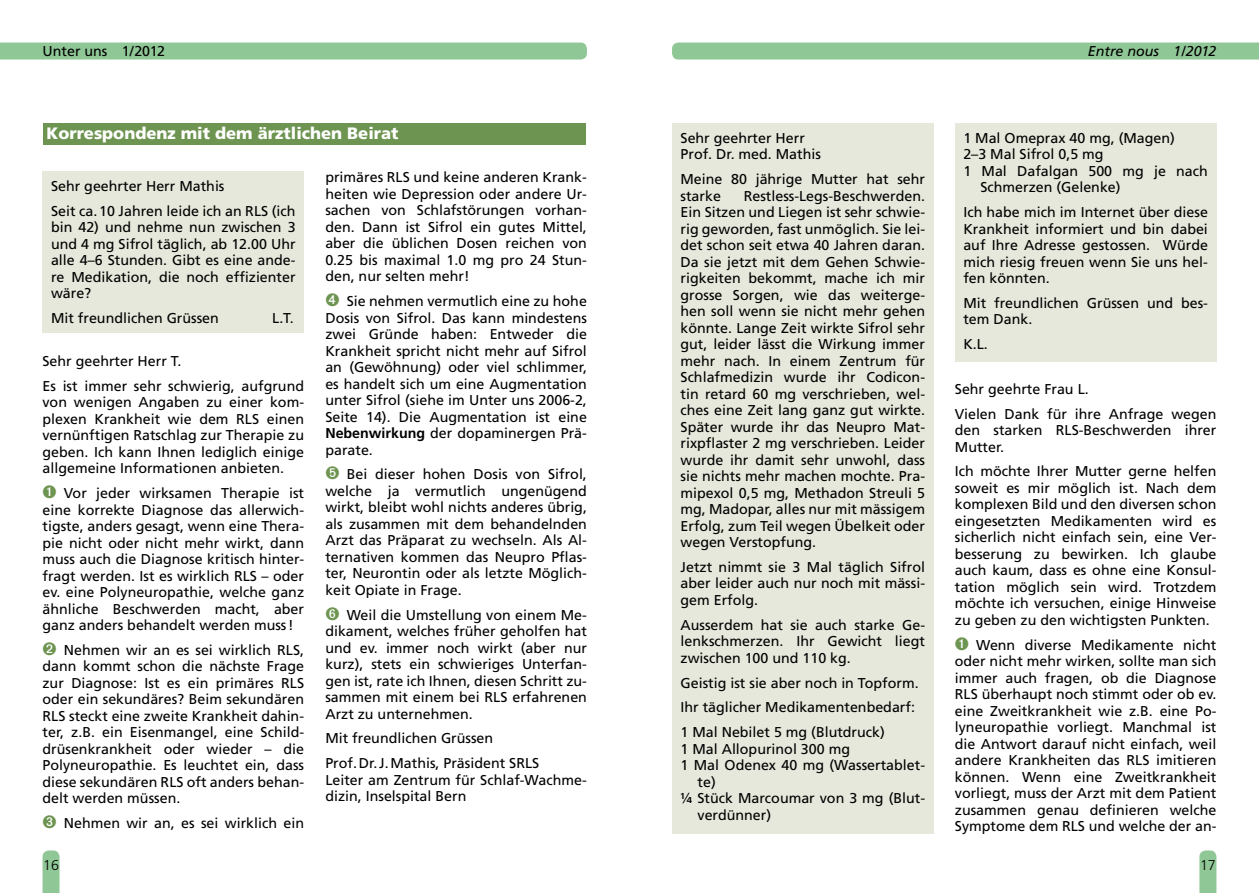
<style>
.page{position:relative;width:1259px;height:893px;background:#fff}
.page>*{position:absolute;margin:0;border:0;box-sizing:border-box;transform-origin:0 0}
.t1{font:900 16.5px "Frutiger";color:#fff}
.t2{font:14.25px/16.5px "Frutiger";color:#000;text-align:justify}
.t3{font:italic 14.25px "Frutiger";color:#000}
.t4{font:300 14.25px "Frutiger";color:#000}
.s1{color:#6d9450}
.s2{font-weight:700}
</style>
<div class="page">
<div style="left:0;top:43px;width:587px;height:17px;background:#90c796"></div>
<svg style="left:43px;top:850px;width:17px;height:43px"></svg>
<div style="left:672px;top:43px;width:587px;height:17px;background:#90c796"></div>
<svg style="left:1199px;top:850px;width:17px;height:43px"></svg>
<div style="left:43px;top:123px;width:543px;height:22px;background:#6d9450"></div>
<div style="left:43px;top:171px;width:261px;height:162px;background:#e5e8db"></div>
<div style="left:672px;top:123px;width:261px;height:710px;background:#e5e8db"></div>
<div style="left:955px;top:123px;width:261px;height:238px;background:#e5e8db"></div>
<p class="t2" style="left:43px;top:43px;width:124px">Unter uns 1/2012</p>
<p class="t1" style="left:47px;top:124px;width:353px">Korrespondenz mit dem ärztlichen Beirat</p>
<p class="t2" style="left:51px;top:173px;width:246px;line-height:24.8px">Sehr geehrter Herr Mathis<br>Seit ca.10 Jahren leide ich an RLS (ich</p>
<p class="t2" style="left:51px;top:219px;width:246px">bin 42) und nehme nun zwischen 3 und 4 mg Sifrol täglich, ab 12.00 Uhr alle 4–6 Stunden. Gibt es eine ande&shy;re Medikation, die noch effizienter wäre?</p>
<p class="t2" style="left:51px;top:309px;width:169px">Mit freundlichen Grüssen</p>
<p class="t2" style="left:272px;top:309px;width:23px">L.T.</p>
<p class="t2" style="left:43px;top:349px;width:263px;line-height:24.8px">Sehr geehrter Herr T.<br>Es ist immer sehr schwierig, aufgrund</p>
<p class="t2" style="left:43px;top:394px;width:263px">von wenigen Angaben zu einer kom&shy;plexen Krankheit wie dem RLS einen vernünftigen Ratschlag zur Therapie zu geben. Ich kann Ihnen lediglich einige allgemeine Informationen anbieten.</p>
<p class="t2" style="left:43px;top:485px;width:263px"><span class="s1">➊</span> Vor jeder wirksamen Therapie ist eine korrekte Diagnose das allerwich&shy;tigste, anders gesagt, wenn eine Thera&shy;pie nicht oder nicht mehr wirkt, dann muss auch die Diagnose kritisch hinter&shy;fragt werden. Ist es wirklich RLS – oder ev. eine Polyneuropathie, welche ganz ähnliche Beschwerden macht, aber ganz anders behandelt werden muss!</p>
<p class="t2" style="left:43px;top:642px;width:263px"><span class="s1">➋</span> Nehmen wir an es sei wirklich RLS, dann kommt schon die nächste Frage zur Diagnose: Ist es ein primäres RLS oder ein sekundäres? Beim sekundären RLS steckt eine zweite Krankheit dahin&shy;ter, z.B. ein Eisenmangel, eine Schild&shy;drüsenkrankheit oder wieder – die Polyneuropathie. Es leuchtet ein, dass diese sekundären RLS oft anders behan&shy;delt werden müssen.</p>
<p class="t2" style="left:43px;top:815px;width:263px"><span class="s1">➌</span> Nehmen wir an, es sei wirklich ein</p>
<p class="t4" style="left:43px;top:857px;width:17px">16</p>
<p class="t2" style="left:325px;top:169px;width:263px">primäres RLS und keine anderen Krank&shy;heiten wie Depression oder andere Ur&shy;sachen von Schlafstörungen vorhan&shy;den. Dann ist Sifrol ein gutes Mittel, aber die üblichen Dosen reichen von 0.25 bis maximal 1.0 mg pro 24 Stun&shy;den, nur selten mehr!</p>
<p class="t2" style="left:325px;top:293px;width:263px"><span class="s1">➍</span> Sie nehmen vermutlich eine zu hohe Dosis von Sifrol. Das kann mindestens zwei Gründe haben: Entweder die Krankheit spricht nicht mehr auf Sifrol an (Gewöhnung) oder viel schlimmer, es handelt sich um eine Augmentation unter Sifrol (siehe im Unter uns 2006‑2, Seite 14). Die Augmentation ist eine <span class="s2">Nebenwirkung</span> der dopaminergen Prä&shy;parate.</p>
<p class="t2" style="left:325px;top:466px;width:263px"><span class="s1">➎</span> Bei dieser hohen Dosis von Sifrol, welche ja vermutlich ungenügend wirkt, bleibt wohl nichts anderes übrig, als zusammen mit dem behandelnden Arzt das Präparat zu wechseln. Als Al&shy;ternativen kommen das Neupro Pflas&shy;ter, Neurontin oder als letzte Möglich&shy;keit Opiate in Frage.</p>
<p class="t2" style="left:325px;top:606px;width:263px"><span class="s1">➏</span> Weil die Umstellung von einem Me&shy;dikament, welches früher geholfen hat und ev. immer noch wirkt (aber nur kurz), stets ein schwieriges Unterfan&shy;gen ist, rate ich Ihnen, diesen Schritt zu&shy;sammen mit einem bei RLS erfahrenen Arzt zu unternehmen.</p>
<p class="t2" style="left:325px;top:726px;width:215px;line-height:24.8px">Mit freundlichen Grüssen<br>Prof.Dr.J.Mathis, Präsident SRLS</p>
<p class="t2" style="left:325px;top:771px;width:263px">Leiter am Zentrum für Schlaf-Wachme&shy;dizin, Inselspital Bern</p>
<p class="t3" style="left:1087px;top:43px;width:130px">Entre nous 1/2012</p>
<p class="t2" style="left:680px;top:130px;width:142px">Sehr geehrter Herr<br>Prof. Dr. med. Mathis</p>
<p class="t2" style="left:680px;top:171px;width:246px">Meine 80 jährige Mutter hat sehr starke</p>
<p class="t2" style="left:680px;top:187px;width:246px;text-indent:63px">Restless-Legs-Beschwerden.<br>Ein Sitzen und Liegen ist sehr schwie&shy;rig geworden, fast unmöglich. Sie lei&shy;det schon seit etwa 40 Jahren daran.<br>Da sie jetzt mit dem Gehen Schwie&shy;rigkeiten bekommt, mache ich mir grosse Sorgen, wie das weiterge&shy;hen soll wenn sie nicht mehr gehen könnte. Lange Zeit wirkte Sifrol sehr gut, leider lässt die Wirkung immer mehr nach. In einem Zentrum für Schlafmedizin wurde ihr Codicon&shy;tin retard 60 mg verschrieben, wel&shy;ches eine Zeit lang ganz gut wirkte.<br>Später wurde ihr das Neupro Mat&shy;rixpflaster 2 mg verschrieben. Leider wurde ihr damit sehr unwohl, dass sie nichts mehr machen mochte. Pra&shy;mipexol 0,5 mg, Methadon Streuli 5 mg, Madopar, alles nur mit mässigem Erfolg, zum Teil wegen Übelkeit oder wegen Verstopfung.</p>
<p class="t2" style="left:680px;top:559px;width:246px">Jetzt nimmt sie 3 Mal täglich Sifrol aber leider auch nur noch mit mässi&shy;gem Erfolg.</p>
<p class="t2" style="left:680px;top:616px;width:246px">Ausserdem hat sie auch starke Ge&shy;lenkschmerzen. Ihr Gewicht liegt zwischen 100 und 110 kg.</p>
<p class="t2" style="left:680px;top:670px;width:240px;line-height:24.8px;text-align:left">Geistig ist sie aber noch in Topform.<br>Ihr täglicher Medikamentenbedarf:<br>1 Mal Nebilet 5 mg (Blutdruck)</p>
<p class="t2" style="left:680px;top:740px;width:171px">1 Mal Allopurinol 300 mg</p>
<p class="t2" style="left:680px;top:757px;width:246px">1 Mal Odenex 40 mg (Wassertablet-</p>
<p class="t2" style="left:697px;top:773px;width:20px">te)</p>
<p class="t2" style="left:680px;top:790px;width:246px">¼ Stück Marcoumar von 3 mg (Blut-</p>
<p class="t2" style="left:697px;top:806px;width:75px">verdünner)</p>
<p class="t2" style="left:963px;top:130px;width:213px">1 Mal Omeprax 40 mg, (Magen)</p>
<p class="t2" style="left:963px;top:146px;width:142px">2–3 Mal Sifrol 0,5 mg</p>
<p class="t2" style="left:963px;top:163px;width:246px">1 Mal Dafalgan 500 mg je nach</p>
<p class="t2" style="left:980px;top:179px;width:142px">Schmerzen (Gelenke)</p>
<p class="t2" style="left:963px;top:204px;width:246px">Ich habe mich im Internet über diese Krankheit informiert und bin dabei auf Ihre Adresse gestossen. Würde mich riesig freuen wenn Sie uns hel&shy;fen könnten.</p>
<p class="t2" style="left:963px;top:295px;width:246px">Mit freundlichen Grüssen und bes&shy;tem Dank.</p>
<p class="t2" style="left:963px;top:336px;width:26px">K.L.</p>
<p class="t2" style="left:955px;top:376px;width:263px;line-height:24.8px">Sehr geehrte Frau L.<br>Vielen Dank für ihre Anfrage wegen</p>
<p class="t2" style="left:955px;top:422px;width:263px">den starken RLS-Beschwerden ihrer<br>Mutter.</p>
<p class="t2" style="left:955px;top:463px;width:263px">Ich möchte Ihrer Mutter gerne helfen soweit es mir möglich ist. Nach dem komplexen Bild und den diversen schon eingesetzten Medikamenten wird es sicherlich nicht einfach sein, eine Ver&shy;besserung zu bewirken. Ich glaube auch kaum, dass es ohne eine Konsul&shy;tation möglich sein wird. Trotzdem möchte ich versuchen, einige Hinweise zu geben zu den wichtigsten Punkten.</p>
<p class="t2" style="left:955px;top:636px;width:263px"><span class="s1">➊</span> Wenn diverse Medikamente nicht oder nicht mehr wirken, sollte man sich immer auch fragen, ob die Diagnose RLS überhaupt noch stimmt oder ob ev. eine Zweitkrankheit wie z.B. eine Po&shy;lyneuropathie vorliegt. Manchmal ist die Antwort darauf nicht einfach, weil andere Krankheiten das RLS imitieren können. Wenn eine Zweitkrankheit vorliegt, muss der Arzt mit dem Patient zusammen genau definieren welche Symptome dem RLS und welche der an-</p>
<p class="t4" style="left:1200px;top:857px;width:17px">17</p>
</div>
